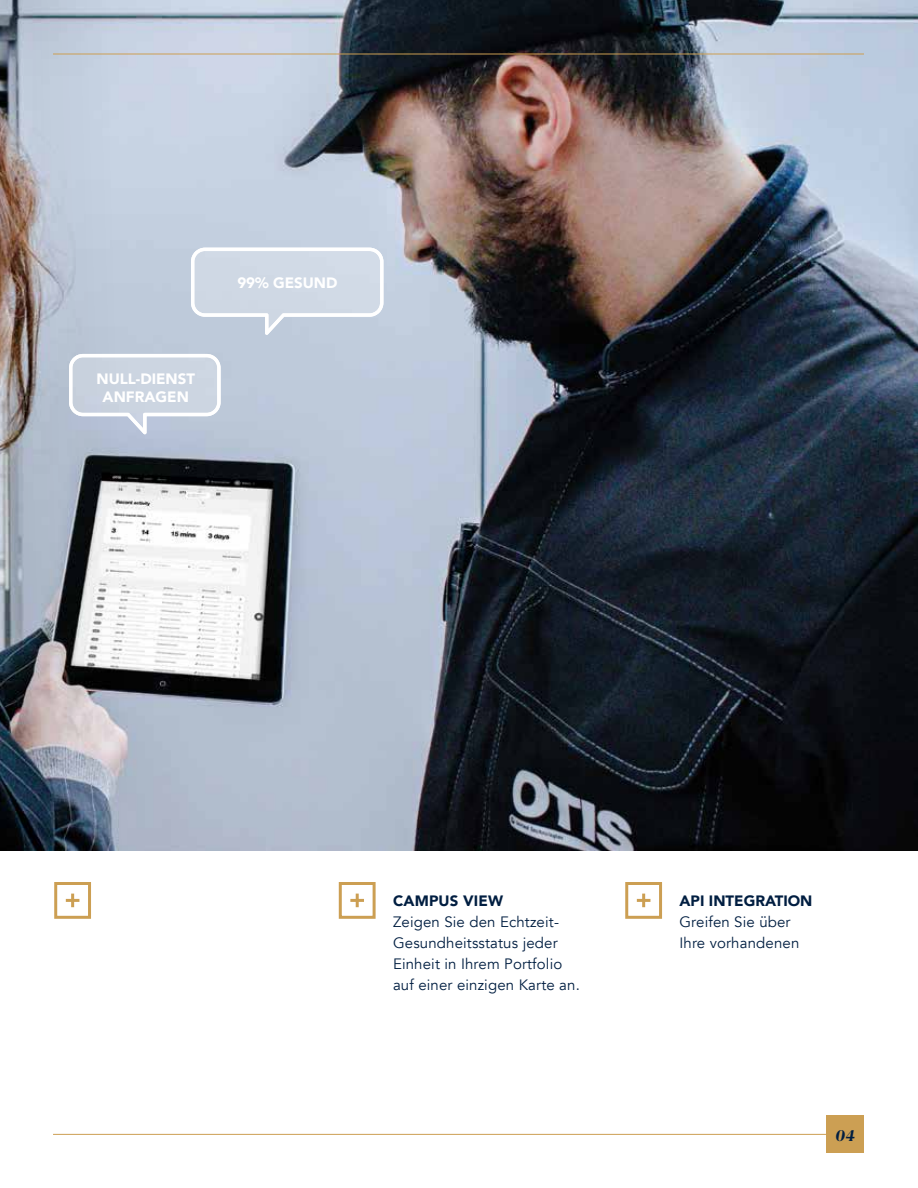
<style>
.page{position:relative;width:918px;height:1188px;background:#fff}
.page>*{position:absolute;margin:0;border:0;box-sizing:border-box;transform-origin:0 0}
.t1{font:italic 700 18px "Grifo M";color:#011e41}
.t2{font:15px/21px "Avenir";letter-spacing:.01em;color:#011e41}
.t3{font:900 15px/18px "Avenir";color:#fff;text-align:center}
.t4{font:900 15px "Avenir";color:#011e41}
</style>
<div class="page">
<img style="left:0;top:0;width:918px;height:850px">
<svg style="left:69px;top:354px;width:152px;height:80px;background:#cdd5e1"></svg>
<svg style="left:191px;top:248px;width:192px;height:87px;background:#d1dae5"></svg>
<svg style="left:66px;top:894px;width:13px;height:13px"></svg>
<div style="left:54px;top:882px;width:37px;height:37px;border:3px solid #cc9f53"></div>
<svg style="left:356px;top:894px;width:3px;height:13px"></svg>
<hr style="left:350px;top:899px;width:14px;height:3px;background:#cc9f53">
<div style="left:339px;top:882px;width:37px;height:37px;border:3px solid #cc9f53"></div>
<svg style="left:637px;top:894px;width:13px;height:13px"></svg>
<div style="left:625px;top:882px;width:37px;height:37px;border:3px solid #cc9f53"></div>
<hr style="left:53px;top:54px;width:811px;height:1px;background:#cc9f53">
<hr style="left:53px;top:1134px;width:811px;height:1px;background:#cc9f53">
<div style="left:826px;top:1116px;width:38px;height:37px;background:#cc9f53"></div>
<p class="t3" style="left:96px;top:369px;width:100px">NULL-DIENST<br>ANFRAGEN</p>
<p class="t3" style="left:237px;top:273px;width:102px">99% GESUND</p>
<p class="t4" style="left:393px;top:888px;width:112px">CAMPUS VIEW</p>
<p class="t2" style="left:393px;top:912px;width:188px">Zeigen Sie den Echtzeit-<br>Gesundheitsstatus jeder<br>Einheit in Ihrem Portfolio auf einer einzigen Karte an.</p>
<p class="t4" style="left:680px;top:888px;width:135px">API INTEGRATION</p>
<p class="t2" style="left:680px;top:912px;width:121px">Greifen Sie über<br>Ihre vorhandenen</p>
<p class="t1" style="left:835px;top:1127px;width:22px">A0 4</p>
</div>
